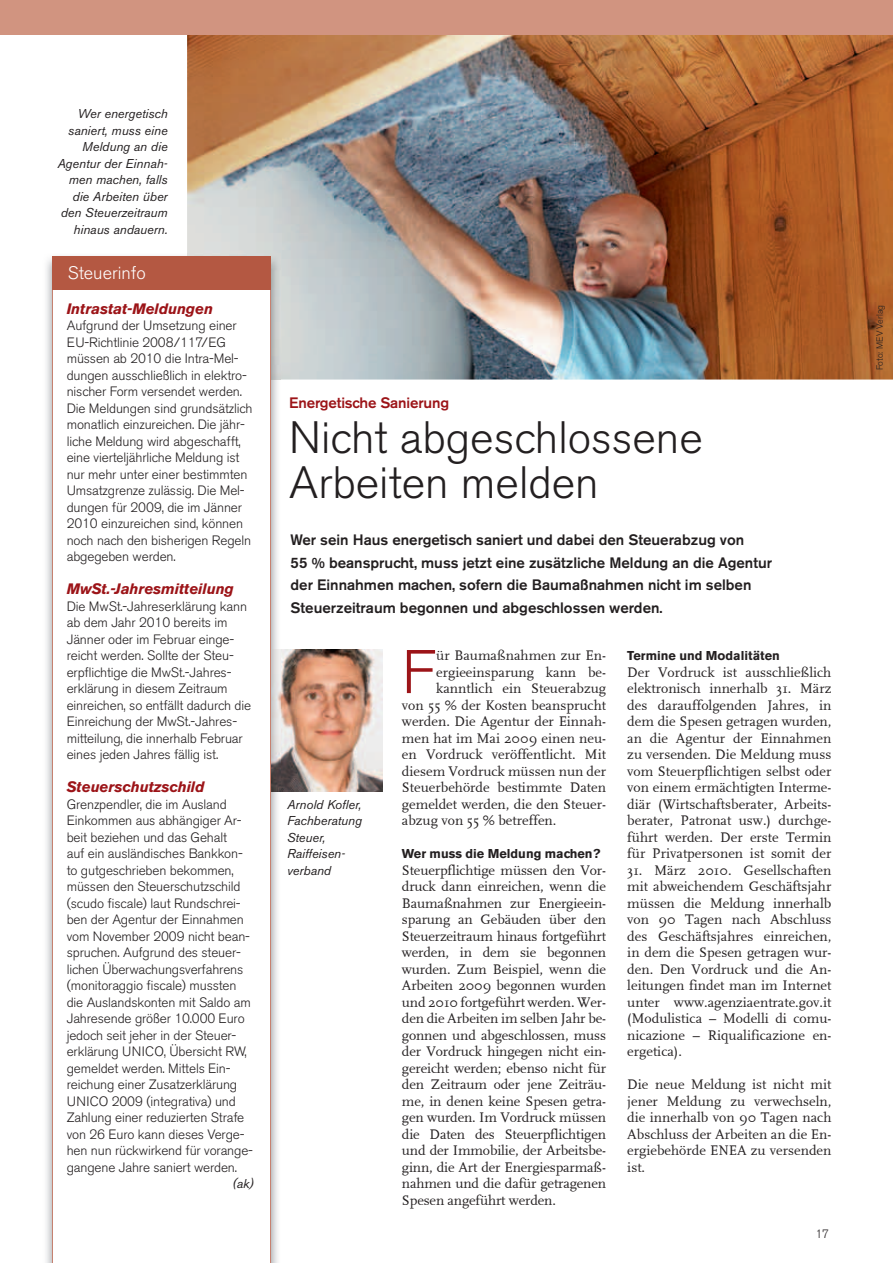
<style>
.page{position:relative;width:893px;height:1263px;background:#fff}
.page>*{position:absolute;margin:0;border:0;box-sizing:border-box;transform-origin:0 0}
.t1{font:300 61.05px "Akzidenz Grotesk BE";color:#9c1418}
.t2{font:300 45px/45px "Akzidenz Grotesk BE";color:#231f20}
.t3{font:300 18px "Akzidenz Grotesk BE";color:#fff}
.t4{font:500 15px/22.5px "Akzidenz Grotesk BE";color:#231f20}
.t5{font:italic 700 15px "Akzidenz Grotesk BE";letter-spacing:-.01em;color:#9c1418}
.t6{font:500 15px "Akzidenz Grotesk BE";letter-spacing:-.01em;color:#9c1418}
.t7{font:14.25px/16.5px "FF Scala";color:#231f20;text-align:justify}
.t8{font:300 13.5px/16.5px "Akzidenz Grotesk BE";letter-spacing:-.01em;color:#231f20}
.t9{font:italic 12.75px/16.5px "Akzidenz Grotesk BE";color:#231f20;text-align:right}
.t10{font:700 12.75px "Akzidenz Grotesk BE";color:#231f20}
.t11{font:300 12px "Akzidenz Grotesk BE";color:#231f20}
.t12{font:300 9px "Akzidenz Grotesk BE";color:#231f20}
</style>
<div class="page">
<img style="left:187px;top:34px;width:706px;height:346px">
<div style="left:0;top:0;width:893px;height:34px;background:#d19480"></div>
<img style="left:280px;top:649px;width:102px;height:142px">
<img style="left:46px;top:258px;width:234px;height:1005px">
<img style="left:187px;top:253px;width:93px;height:127px">
<svg style="left:52px;top:290px;width:219px;height:973px"></svg>
<div style="left:52px;top:256px;width:219px;height:34px;background:#b45842"></div>
<p class="t9" style="left:57px;top:105px;width:112px">Wer energetisch saniert, muss eine<br>Meldung an die<br>Agentur der Einnah&shy;men machen, falls die Arbeiten über den Steuerzeitraum hinaus andauern.</p>
<p class="t3" style="left:68px;top:262px;width:80px">Steuerinfo</p>
<p class="t5" style="left:67px;top:299px;width:148px">Intrastat-Meldungen</p>
<p class="t8" style="left:67px;top:317px;width:187px">Aufgrund der Umsetzung einer<br>EU-Richtlinie 2008/117/EG müssen ab 2010 die Intra-Mel&shy;dungen ausschließlich in elektro&shy;nischer Form versendet werden.<br>Die Meldungen sind grundsätzlich monatlich einzureichen. Die jähr&shy;liche Meldung wird abgeschafft, eine vierteljährliche Meldung ist nur mehr unter einer bestimmten<br>Umsatzgrenze zulässig. Die Mel&shy;dungen für 2009, die im Jänner<br>2010 einzureichen sind, können noch nach den bisherigen Regeln abgegeben werden.</p>
<p class="t5" style="left:67px;top:580px;width:169px">MwSt.-Jahresmitteilung</p>
<p class="t8" style="left:67px;top:598px;width:186px">Die MwSt.-Jahreserklärung kann ab dem Jahr 2010 bereits im<br>Jänner oder im Februar einge&shy;reicht werden. Sollte der Steu&shy;erpflichtige die MwSt.-Jahres&shy;erklärung in diesem Zeitraum einreichen, so entfällt dadurch die<br>Einreichung der MwSt.-Jahres&shy;mitteilung, die innerhalb Februar eines jeden Jahres fällig ist.</p>
<p class="t5" style="left:67px;top:778px;width:139px">Steuerschutzschild</p>
<p class="t8" style="left:67px;top:796px;width:188px">Grenzpendler, die im Ausland<br>Einkommen aus abhängiger Ar&shy;beit beziehen und das Gehalt<br>auf ein ausländisches Bankkon&shy;to gutgeschrieben bekommen, müssen den Steuerschutzschild (scudo fiscale) laut Rundschrei&shy;ben der Agentur der Einnahmen vom November 2009 nicht bean&shy;spruchen. Aufgrund des steuer&shy;lichen Überwachungsverfahrens (monitoraggio fiscale) mussten die Auslandskonten mit Saldo am<br>Jahresende größer 10.000 Euro jedoch seit jeher in der Steuer&shy;erklärung UNICO, Übersicht RW, gemeldet werden. Mittels Ein&shy;reichung einer Zusatzerklärung<br>UNICO 2009 (integrativa) und<br>Zahlung einer reduzierten Strafe von 26 Euro kann dieses Verge&shy;hen nun rückwirkend für vorange&shy;gangene Jahre saniert werden.</p>
<p class="t9" style="left:232px;top:1175px;width:23px">(ak)</p>
<p class="t6" style="left:289px;top:393px;width:161px">Energetische Sanierung</p>
<h2 class="t2" style="left:289px;top:416px;width:415px">Nicht abgeschlossene<br>Arbeiten melden</h2>
<p class="t4" style="left:291px;top:529px;width:483px">Wer sein Haus energetisch saniert und dabei den Steuerabzug von<br>55 % beansprucht, muss jetzt eine zusätzliche Meldung an die Agentur der Einnahmen machen, sofern die Baumaßnahmen nicht im selben Steuerzeitraum begonnen und abgeschlossen werden.</p>
<p class="t9" style="left:287px;top:796px;width:76px;text-align:left">Arnold Kofler,<br>Fachberatung<br>Steuer,<br>Raiffeisen&shy;verband</p>
<h1 class="t1" style="left:402px;top:638px;width:36px">F</h1>
<p class="t7" style="left:436px;top:647px;width:171px">ür Baumaßnahmen zur En-</p>
<p class="t7" style="left:436px;top:664px;width:171px">ergieeinsparung kann be-</p>
<p class="t7" style="left:436px;top:680px;width:171px">kanntlich ein Steuerabzug</p>
<p class="t7" style="left:402px;top:697px;width:206px">von 55 % der Kosten beansprucht</p>
<p class="t7" style="left:402px;top:713px;width:206px">werden. Die Agentur der Einnah-</p>
<p class="t7" style="left:402px;top:730px;width:206px">men hat im Mai 2009 einen neu-</p>
<p class="t7" style="left:402px;top:746px;width:206px">en Vordruck veröffentlicht. Mit</p>
<p class="t7" style="left:402px;top:763px;width:206px">diesem Vordruck müssen nun der</p>
<p class="t7" style="left:402px;top:779px;width:206px">Steuerbehörde bestimmte Daten</p>
<p class="t7" style="left:402px;top:796px;width:206px">gemeldet werden, die den Steuer-</p>
<p class="t7" style="left:402px;top:812px;width:156px">abzug von 55 % betreffen.</p>
<p class="t10" style="left:402px;top:846px;width:200px">Wer muss die Meldung machen?</p>
<p class="t7" style="left:402px;top:862px;width:206px">Steuerpflichtige müssen den Vor&shy;druck dann einreichen, wenn die Baumaßnahmen zur Energieein&shy;sparung an Gebäuden über den Steuerzeitraum hinaus fortgeführt werden, in dem sie begonnen wurden. Zum Beispiel, wenn die Arbeiten 2009 begonnen wurden und 2010 fortgeführt werden. Wer&shy;den die Arbeiten im selben Jahr be&shy;gonnen und abgeschlossen, muss der Vordruck hingegen nicht ein&shy;gereicht werden; ebenso nicht für den Zeitraum oder jene Zeiträu&shy;me, in denen keine Spesen getra&shy;gen wurden. Im Vordruck müssen die Daten des Steuerpflichtigen und der Immobilie, der Arbeitsbe&shy;ginn, die Art der Energiesparmaß&shy;nahmen und die dafür getragenen Spesen angeführt werden.</p>
<p class="t10" style="left:627px;top:648px;width:154px">Termine und Modalitäten</p>
<p class="t7" style="left:627px;top:664px;width:206px">Der Vordruck ist ausschließlich elektronisch innerhalb 31. März des darauffolgenden Jahres, in dem die Spesen getragen wurden, an die Agentur der Einnahmen zu versenden. Die Meldung muss vom Steuerpflichtigen selbst oder von einem ermächtigten Interme&shy;diär (Wirtschaftsberater, Arbeits&shy;berater, Patronat usw.) durchge&shy;führt werden. Der erste Termin für Privatpersonen ist somit der</p>
<p class="t7" style="left:627px;top:862px;width:206px">31. März 2010. Gesellschaften mit abweichendem Geschäftsjahr müssen die Meldung innerhalb von 90 Tagen nach Abschluss des Geschäftsjahres einreichen, in dem die Spesen getragen wur&shy;den. Den Vordruck und die An&shy;leitungen findet man im Internet unter www.agenziaentrate.gov.it (Modulistica – Modelli di comu&shy;nicazione – Riqualificazione en&shy;ergetica).</p>
<p class="t7" style="left:627px;top:1076px;width:206px">Die neue Meldung ist nicht mit jener Meldung zu verwechseln, die innerhalb von 90 Tagen nach Abschluss der Arbeiten an die En&shy;ergiebehörde ENEA zu versenden ist.</p>
<p class="t11" style="left:815px;top:1227px;width:15px">17</p>
<p class="t12" style="left:875px;top:370px;width:67px;rotate:-90deg">Foto: MEV Verlag</p>
</div>
